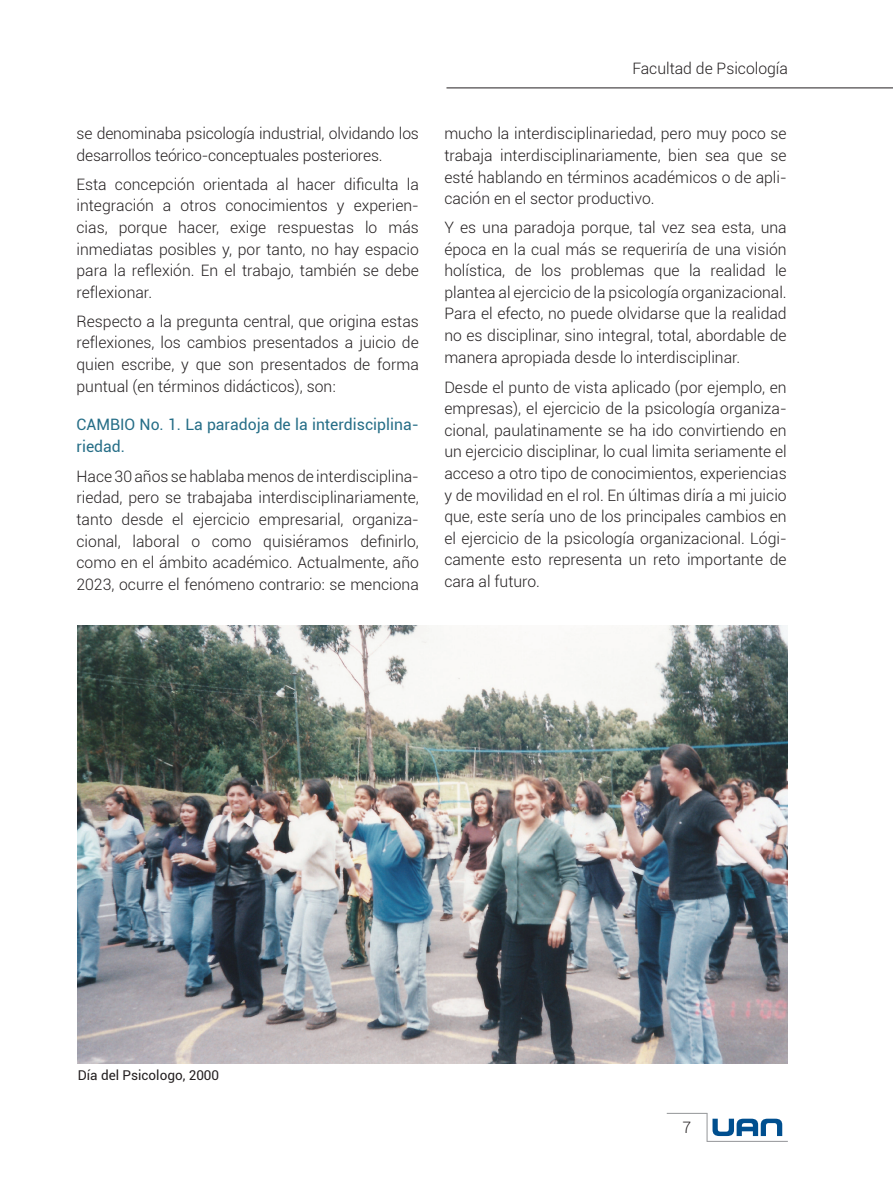
<style>
.page{position:relative;width:893px;height:1191px;background:#fff}
.page>*{position:absolute;margin:0;border:0;box-sizing:border-box;transform-origin:0 0}
.t1{font:300 15.75px/21.6px "Roboto";color:#231f20;text-align:justify}
.t2{font:15.75px/21.6px "Roboto";color:#266e87}
.t3{font:13.5px "Roboto";color:#231f20}
</style>
<div class="page">
<hr style="left:446px;top:87px;width:447px;height:1px;background:#231f20">
<hr style="left:707px;top:1141px;width:81px;height:1px;background:#939598">
<svg style="left:707px;top:1113px;width:75px;height:28px"></svg>
<hr style="left:667px;top:1113px;width:40px;height:1px;background:#939598">
<img style="left:78px;top:626px;width:710px;height:437px">
<p class="t1" style="left:77px;top:122px;width:344px">se denominaba psicología industrial, olvidando los desarrollos teórico-conceptuales posteriores.</p>
<p class="t1" style="left:77px;top:173px;width:344px">Esta concepción orientada al hacer dificulta la integración a otros conocimientos y experien&shy;cias, porque hacer, exige respuestas lo más inmediatas posibles y, por tanto, no hay espacio para la reflexión. En el trabajo, también se debe reflexionar.</p>
<p class="t1" style="left:77px;top:310px;width:344px">Respecto a la pregunta central, que origina estas reflexiones, los cambios presentados a juicio de quien escribe, y que son presentados de forma puntual (en términos didácticos), son:</p>
<p class="t2" style="left:77px;top:413px;width:344px">CAMBIO No. 1. La paradoja de la interdisciplina&shy;riedad.</p>
<p class="t1" style="left:77px;top:465px;width:344px">Hace 30 años se hablaba menos de interdisciplina&shy;riedad, pero se trabajaba interdisciplinariamente, tanto desde el ejercicio empresarial, organiza&shy;cional, laboral o como quisiéramos definirlo, como en el ámbito académico. Actualmente, año 2023, ocurre el fenómeno contrario: se menciona</p>
<p class="t1" style="left:632px;top:57px;width:157px">Facultad de Psicología</p>
<p class="t1" style="left:444px;top:122px;width:344px">mucho la interdisciplinariedad, pero muy poco se trabaja interdisciplinariamente, bien sea que se esté hablando en términos académicos o de apli&shy;cación en el sector productivo.</p>
<p class="t1" style="left:444px;top:216px;width:344px">Y es una paradoja porque, tal vez sea esta, una época en la cual más se requeriría de una visión holística, de los problemas que la realidad le plantea al ejercicio de la psicología organizacional.<br>Para el efecto, no puede olvidarse que la realidad no es disciplinar, sino integral, total, abordable de manera apropiada desde lo interdisciplinar.</p>
<p class="t1" style="left:444px;top:376px;width:344px">Desde el punto de vista aplicado (por ejemplo, en empresas), el ejercicio de la psicología organiza&shy;cional, paulatinamente se ha ido convirtiendo en un ejercicio disciplinar, lo cual limita seriamente el acceso a otro tipo de conocimientos, experiencias y de movilidad en el rol. En últimas diría a mi juicio que, este sería uno de los principales cambios en el ejercicio de la psicología organizacional. Lógi&shy;camente esto representa un reto importante de cara al futuro.</p>
<p class="t3" style="left:78px;top:1065px;width:143px">Día del Psicologo, 2000</p>
<p class="t1" style="left:682px;top:1116px;width:10px">7</p>
</div>
